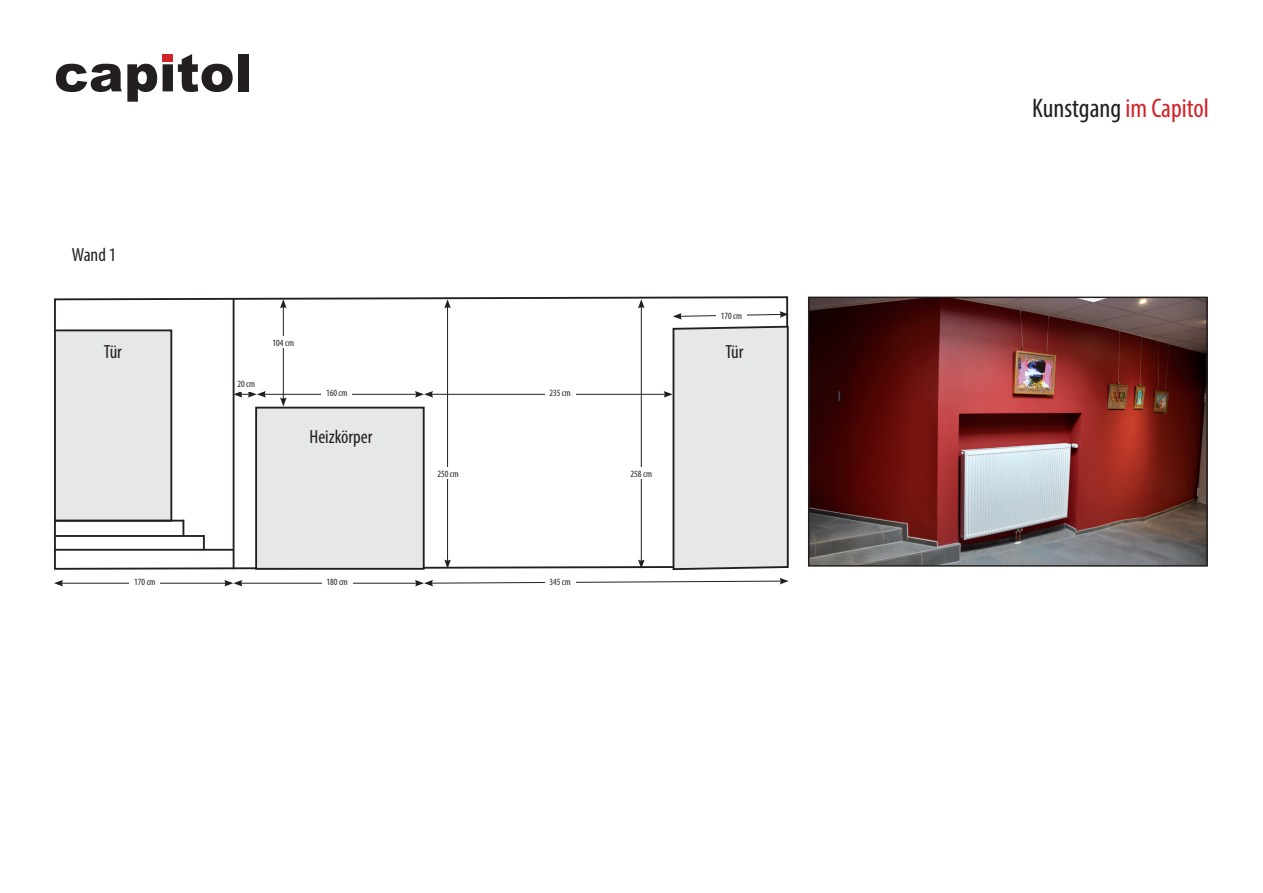
<style>
.page{position:relative;width:1263px;height:893px;background:#fff}
.page>*{position:absolute;margin:0;border:0;box-sizing:border-box;transform-origin:0 0}
.t1{font:900 52.2px "Arial";color:#231f20}
.t2{font:condensed 27px "Myriad Pro";color:#231f20}
.t3{font:condensed 19.05px "Myriad Pro";color:#231f20}
.t4{font:condensed 9.6px "Myriad Pro";color:#231f20}
.s1{color:#d1232a}
</style>
<div class="page">
<svg style="left:54px;top:296px;width:735px;height:274px"></svg>
<div style="left:256px;top:408px;width:168px;height:161px;background:#e6e7e9"></div>
<div style="left:255px;top:407px;width:170px;height:163px;border:2px solid #231f20"></div>
<hr style="left:233px;top:299px;width:1px;height:270px;background:#231f20">
<svg style="left:182px;top:522px;width:2px;height:13px"></svg>
<svg style="left:203px;top:535px;width:2px;height:14px"></svg>
<div style="left:55px;top:330px;width:116px;height:191px;background:#e6e7e9"></div>
<div style="left:54px;top:329px;width:118px;height:193px;border:2px solid #231f20"></div>
<hr style="left:54px;top:535px;width:150px;height:2px;background:#231f20">
<hr style="left:54px;top:520px;width:130px;height:2px;background:#231f20">
<hr style="left:54px;top:549px;width:180px;height:2px;background:#231f20">
<hr style="left:61px;top:583px;width:166px;height:1px;background:#231f20">
<svg style="left:54px;top:580px;width:9px;height:6px"></svg>
<hr style="left:240px;top:583px;width:177px;height:1px;background:#231f20">
<svg style="left:224px;top:580px;width:18px;height:6px"></svg>
<hr style="left:263px;top:394px;width:154px;height:1px;background:#231f20">
<hr style="left:283px;top:306px;width:1px;height:94px;background:#231f20">
<svg style="left:280px;top:299px;width:7px;height:9px"></svg>
<svg style="left:280px;top:397px;width:7px;height:10px"></svg>
<div style="left:130px;top:578px;width:30px;height:11px;background:#fff"></div>
<div style="left:322px;top:578px;width:30px;height:11px;background:#fff"></div>
<div style="left:268px;top:336px;width:30px;height:12px;background:#fff"></div>
<svg style="left:271px;top:331px;width:24px;height:22px"></svg>
<svg style="left:415px;top:299px;width:374px;height:288px"></svg>
<div style="left:321px;top:388px;width:31px;height:12px;background:#fff"></div>
<svg style="left:324px;top:387px;width:25px;height:16px"></svg>
<svg style="left:234px;top:379px;width:32px;height:19px"></svg>
<img style="left:811px;top:300px;width:394px;height:264px">
<div style="left:808px;top:297px;width:400px;height:270px;border:2px solid #231f20"></div>
<div style="left:162px;top:54px;width:11px;height:7px;background:#d1232a"></div>
<p class="t1" style="left:54px;top:35px;width:199px">capitol</p>
<p class="t3" style="left:72px;top:243px;width:46px">Wand 1</p>
<p class="t3" style="left:104px;top:340px;width:20px">Tür</p>
<p class="t4" style="left:237px;top:378px;width:19px">20 cm</p>
<p class="t4" style="left:273px;top:337px;width:23px">104 cm</p>
<p class="t4" style="left:326px;top:387px;width:23px">160 cm</p>
<p class="t3" style="left:310px;top:426px;width:64px">Heizkörper</p>
<p class="t4" style="left:437px;top:468px;width:23px">250 cm</p>
<p class="t4" style="left:549px;top:387px;width:23px">235 cm</p>
<p class="t4" style="left:134px;top:576px;width:23px">170 cm</p>
<p class="t4" style="left:326px;top:576px;width:23px">180 cm</p>
<p class="t4" style="left:549px;top:576px;width:23px">345 cm</p>
<p class="t4" style="left:631px;top:468px;width:23px">258 cm</p>
<p class="t4" style="left:721px;top:310px;width:23px">170 cm</p>
<p class="t3" style="left:725px;top:340px;width:20px">Tür</p>
<p class="t2" style="left:1032px;top:92px;width:178px">Kunstgang <span class="s1">im Capitol</span></p>
</div>
